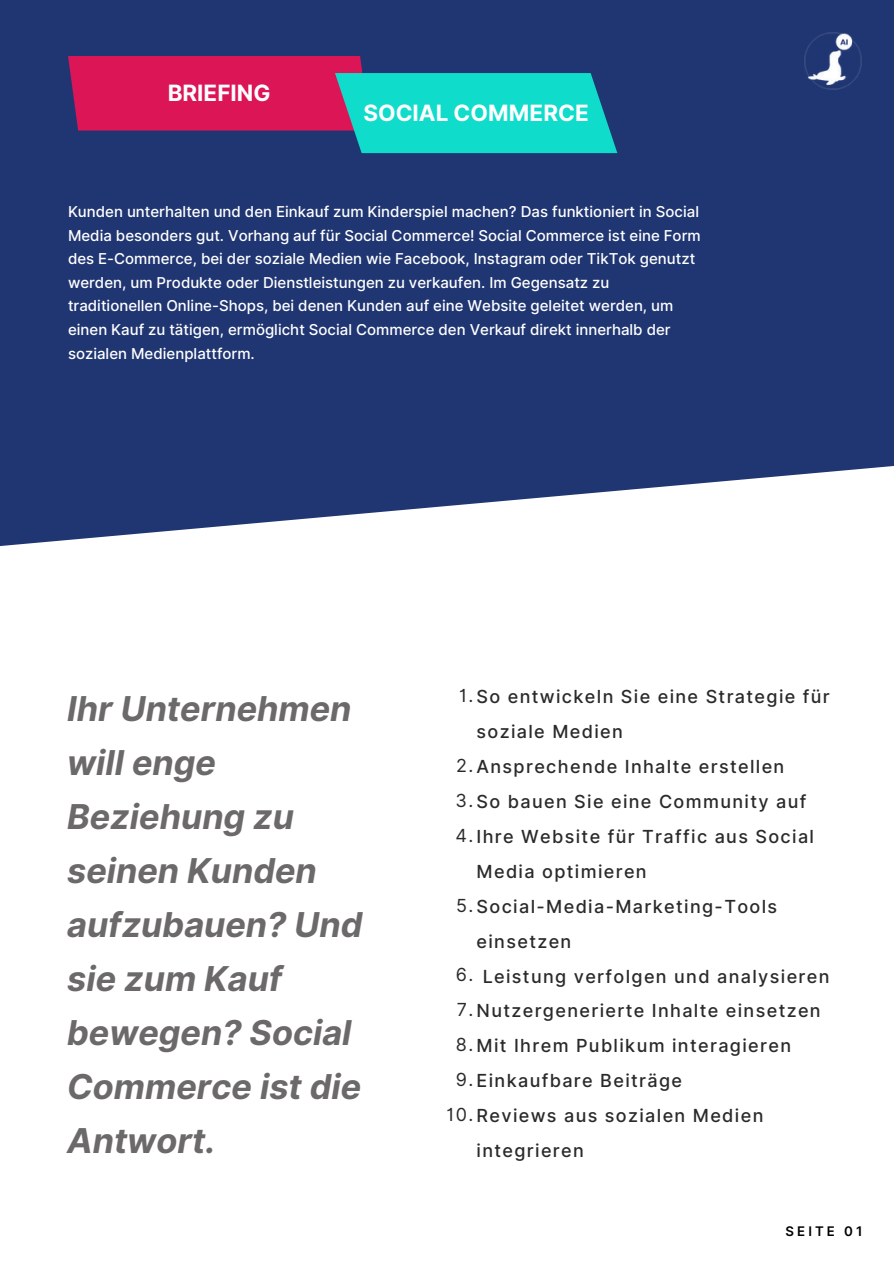
<style>
.page{position:relative;width:894px;height:1264px;background:#fff}
.page>*{position:absolute;margin:0;border:0;box-sizing:border-box;transform-origin:0 0}
.t1{font:italic 700 34.2px/54px "Inter";color:#6b6969}
.t2{font:700 22.5px "Inter";color:#fff}
.t3{font:500 18px "Inter";letter-spacing:.075em;color:#2a2a2a}
.t4{font:500 15px/23.7px "Inter";color:#fff}
.t5{font:600 13.2px "Inter";letter-spacing:.23em;color:#000}
.s1{font-weight:400}
</style>
<div class="page">
<svg style="left:0;top:0;width:893px;height:546px;background:#32467d"></svg>
<svg style="left:68px;top:56px;width:549px;height:97px;background:#616989"></svg>
<img style="left:804px;top:32px;width:57px;height:57px">
<h2 class="t2" style="left:168px;top:76px;width:104px">BRIEFING</h2>
<h2 class="t2" style="left:363px;top:97px;width:227px">SOCIAL COMMERCE</h2>
<p class="t4" style="left:68px;top:199px;width:634px">Kunden unterhalten und den Einkauf zum Kinderspiel machen? Das funktioniert in Social Media besonders gut. Vorhang auf für Social Commerce! Social Commerce ist eine Form des E-Commerce, bei der soziale Medien wie Facebook, Instagram oder TikTok genutzt werden, um Produkte oder Dienstleistungen zu verkaufen. Im Gegensatz zu traditionellen Online-Shops, bei denen Kunden auf eine Website geleitet werden, um einen Kauf zu tätigen, ermöglicht Social Commerce den Verkauf direkt innerhalb der sozialen Medienplattform.</p>
<h1 class="t1" style="left:67px;top:682px;width:297px">Ihr Unternehmen will enge<br>Beziehung zu seinen Kunden aufzubauen? Und sie zum Kauf bewegen? Social<br>Commerce ist die<br>Antwort.</h1>
<p class="t3" style="left:459px;top:683px;width:372px"><span class="s1">1.</span>So entwickeln Sie eine Strategie für</p>
<p class="t3" style="left:476px;top:718px;width:148px">soziale Medien</p>
<p class="t3" style="left:456px;top:753px;width:329px"><span class="s1">2.</span>Ansprechende Inhalte erstellen</p>
<p class="t3" style="left:455px;top:788px;width:352px"><span class="s1">3.</span>So bauen Sie eine Community auf</p>
<p class="t3" style="left:455px;top:823px;width:360px"><span class="s1">4.</span>Ihre Website für Traffic aus Social</p>
<p class="t3" style="left:476px;top:858px;width:172px">Media optimieren</p>
<p class="t3" style="left:456px;top:893px;width:322px"><span class="s1">5.</span>Social-Media-Marketing-Tools</p>
<p class="t3" style="left:476px;top:928px;width:96px">einsetzen</p>
<p class="t3" style="left:455px;top:962px;width:375px"><span class="s1">6.</span> Leistung verfolgen und analysieren</p>
<p class="t3" style="left:456px;top:997px;width:365px"><span class="s1">7.</span>Nutzergenerierte Inhalte einsetzen</p>
<p class="t3" style="left:456px;top:1032px;width:336px"><span class="s1">8.</span>Mit Ihrem Publikum interagieren</p>
<p class="t3" style="left:455px;top:1067px;width:228px"><span class="s1">9.</span>Einkaufbare Beiträge</p>
<p class="t3" style="left:446px;top:1102px;width:318px"><span class="s1">10.</span>Reviews aus sozialen Medien</p>
<p class="t3" style="left:476px;top:1137px;width:109px">integrieren</p>
<p class="t5" style="left:785px;top:1221px;width:78px">SEITE 01</p>
</div>
